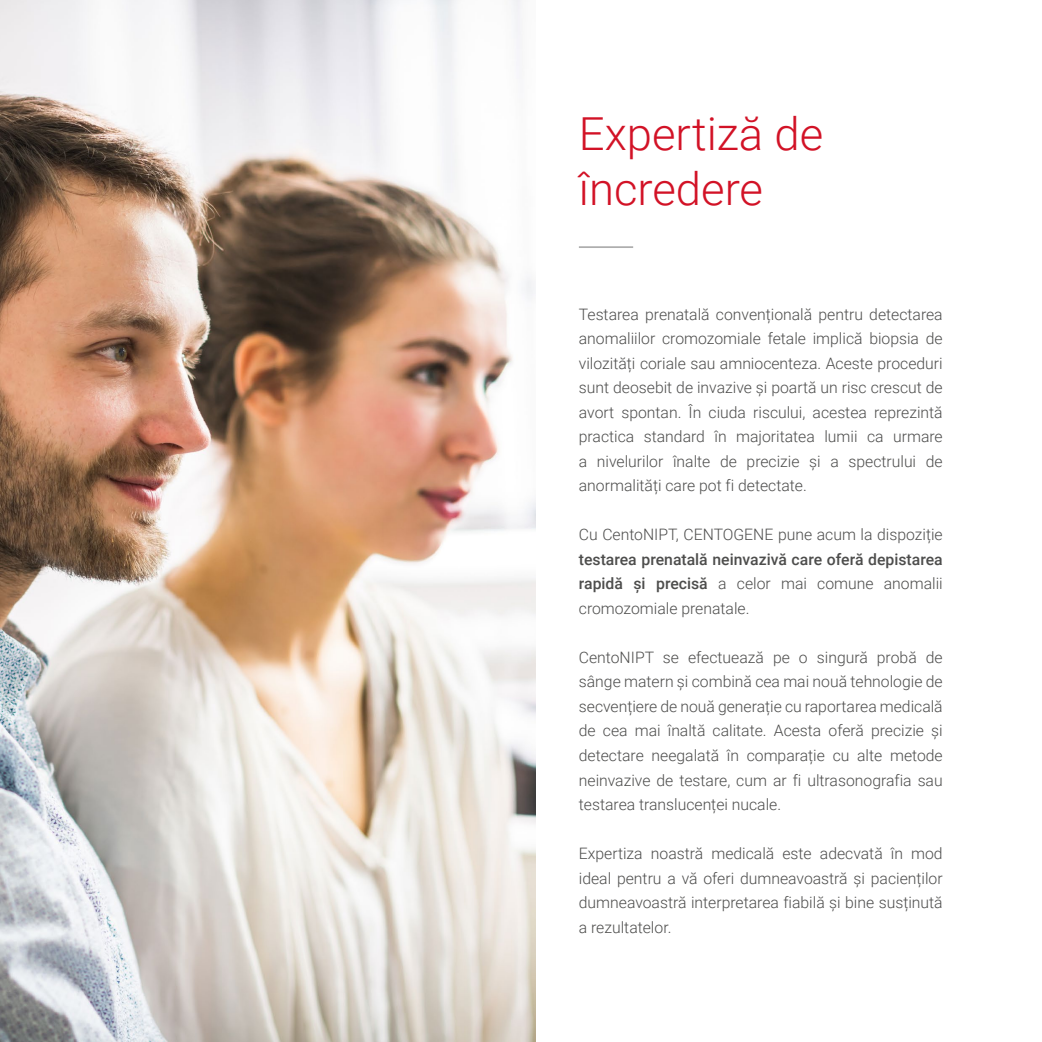
<style>
.page{position:relative;width:1042px;height:1042px;background:#fff}
.page>*{position:absolute;margin:0;border:0;box-sizing:border-box;transform-origin:0 0}
.t1{font:300 45.5px/54.6px "Roboto";color:#d21226}
.t2{font:300 15.75px/24.5px "Roboto";color:#4d4d4c;text-align:justify}
.t3{font:500 15.75px/24.5px "Roboto";color:#4d4d4c;text-align:justify}
.s1{font-weight:300}
</style>
<div class="page">
<img style="left:0;top:0;width:536px;height:1042px">
<hr style="left:579px;top:246px;width:54px;height:2px;background:#aeaeae">
<h1 class="t1" style="left:579px;top:105px;width:246px">Expertiză de încredere</h1>
<p class="t2" style="left:579px;top:301px;width:365px">Testarea prenatală convențională pentru detectarea anomaliilor cromozomiale fetale implică biopsia de vilozități coriale sau amniocenteza. Aceste proceduri sunt deosebit de invazive și poartă un risc crescut de avort spontan. În ciuda riscului, acestea reprezintă practica standard în majoritatea lumii ca urmare a nivelurilor înalte de precizie și a spectrului de anormalități care pot fi detectate.</p>
<p class="t2" style="left:579px;top:522px;width:365px">Cu CentoNIPT, CENTOGENE pune acum la dispoziție</p>
<p class="t3" style="left:579px;top:546px;width:365px">testarea prenatală neinvazivă care oferă depistarea rapidă și precisă <span class="s1">a celor mai comune anomalii cromozomiale prenatale.</span></p>
<p class="t2" style="left:579px;top:644px;width:365px">CentoNIPT se efectuează pe o singură probă de sânge matern și combină cea mai nouă tehnologie de secvențiere de nouă generație cu raportarea medicală de cea mai înaltă calitate. Acesta oferă precizie și detectare neegalată în comparație cu alte metode neinvazive de testare, cum ar fi ultrasonografia sau testarea translucenței nucale.</p>
<p class="t2" style="left:579px;top:840px;width:365px">Expertiza noastră medicală este adecvată în mod ideal pentru a vă oferi dumneavoastră și pacienților dumneavoastră interpretarea fiabilă și bine susținută a rezultatelor.</p>
</div>
